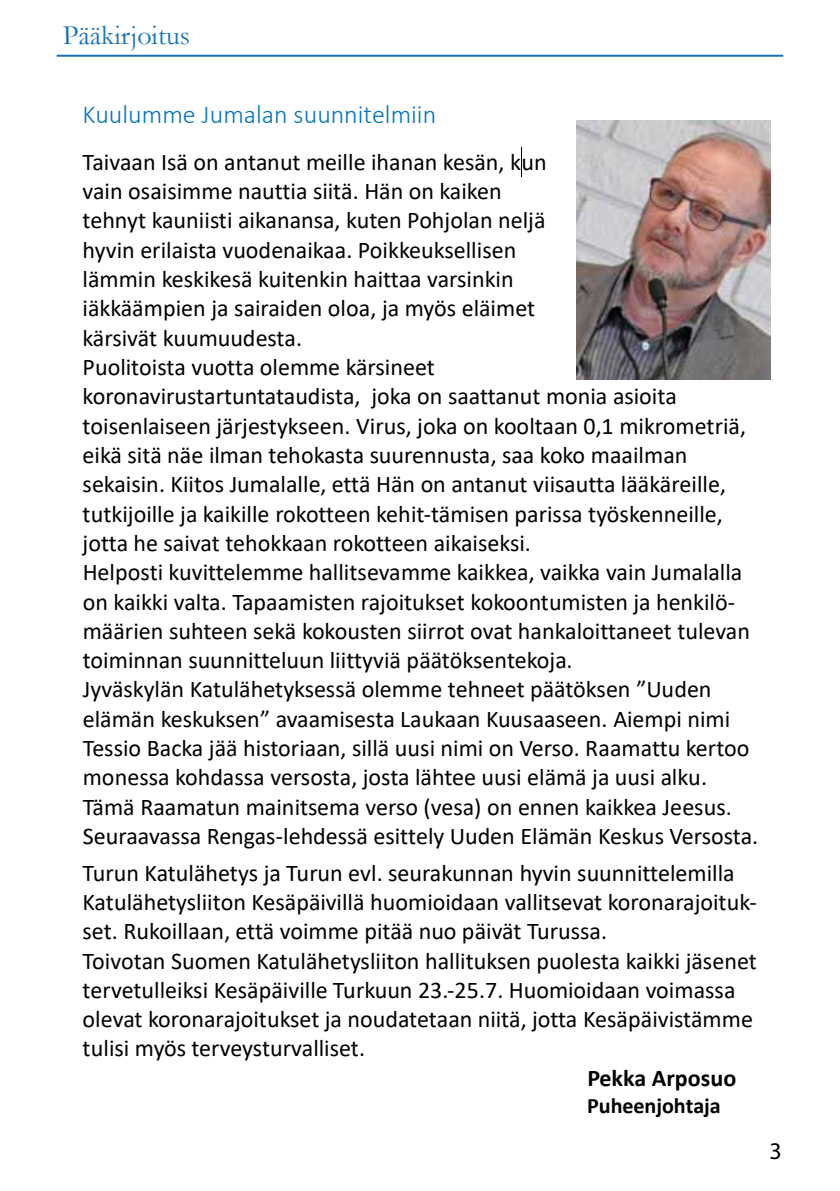
<style>
.page{position:relative;width:840px;height:1191px;background:#fff}
.page>*{position:absolute;margin:0;border:0;box-sizing:border-box;transform-origin:0 0}
.t1{font:28px "Garamond";color:#1570b8}
.t2{font:300 26px "Calibri";color:#0075b9}
.t3{font:24px/29.2px "Calibri";color:#000}
.t4{font:700 24px "Calibri";color:#000}
.t5{font:24px "Myriad Pro";color:#000}
.t6{font:700 22px "Calibri";letter-spacing:-.005em;color:#000}
</style>
<div class="page">
<hr style="left:57px;top:55px;width:725px;height:2px;background:#1570b8">
<svg style="left:521px;top:147px;width:1px;height:29px"></svg>
<img style="left:576px;top:121px;width:193px;height:258px">
<p class="t1" style="left:63px;top:16px;width:129px">Pääkirjoitus</p>
<p class="t2" style="left:82px;top:98px;width:355px">Kuulumme Jumalan suunnitelmiin</p>
<p class="t3" style="left:82px;top:147px;width:676px">Taivaan Isä on antanut meille ihanan kesän, kun<br>vain osaisimme nauttia siitä. Hän on kaiken<br>tehnyt kauniisti aikanansa, kuten Pohjolan neljä<br>hyvin erilaista vuodenaikaa. Poikkeuksellisen<br>lämmin keskikesä kuitenkin haittaa varsinkin<br>iäkkäämpien ja sairaiden oloa, ja myös eläimet<br>kärsivät kuumuudesta.<br>Puolitoista vuotta olemme kärsineet<br>koronavirustartuntataudista, joka on saattanut monia asioita toisenlaiseen järjestykseen. Virus, joka on kooltaan 0,1 mikrometriä, eikä sitä näe ilman tehokasta suurennusta, saa koko maailman sekaisin. Kiitos Jumalalle, että Hän on antanut viisautta lääkäreille, tutkijoille ja kaikille rokotteen kehit-tämisen parissa työskenneille, jotta he saivat tehokkaan rokotteen aikaiseksi.<br>Helposti kuvittelemme hallitsevamme kaikkea, vaikka vain Jumalalla on kaikki valta. Tapaamisten rajoitukset kokoontumisten ja henkilö&shy;määrien suhteen sekä kokousten siirrot ovat hankaloittaneet tulevan toiminnan suunnitteluun liittyviä päätöksentekoja.<br>Jyväskylän Katulähetyksessä olemme tehneet päätöksen ”Uuden elämän keskuksen” avaamisesta Laukaan Kuusaaseen. Aiempi nimi Tessio Backa jää historiaan, sillä uusi nimi on Verso. Raamattu kertoo monessa kohdassa versosta, josta lähtee uusi elämä ja uusi alku.<br>Tämä Raamatun mainitsema verso (vesa) on ennen kaikkea Jeesus.<br>Seuraavassa Rengas-lehdessä esittely Uuden Elämän Keskus Versosta.</p>
<p class="t3" style="left:82px;top:857px;width:675px">Turun Katulähetys ja Turun evl. seurakunnan hyvin suunnittelemilla Katulähetysliiton Kesäpäivillä huomioidaan vallitsevat koronarajoituk&shy;set. Rukoillaan, että voimme pitää nuo päivät Turussa.<br>Toivotan Suomen Katulähetysliiton hallituksen puolesta kaikki jäsenet tervetulleiksi Kesäpäiville Turkuun 23.-25.7. Huomioidaan voimassa olevat koronarajoitukset ja noudatetaan niitä, jotta Kesäpäivistämme tulisi myös terveysturvalliset.</p>
<p class="t4" style="left:587px;top:1060px;width:150px">Pekka Arposuo</p>
<p class="t6" style="left:587px;top:1090px;width:135px">Puheenjohtaja</p>
<p class="t5" style="left:769px;top:1135px;width:14px">3</p>
</div>
